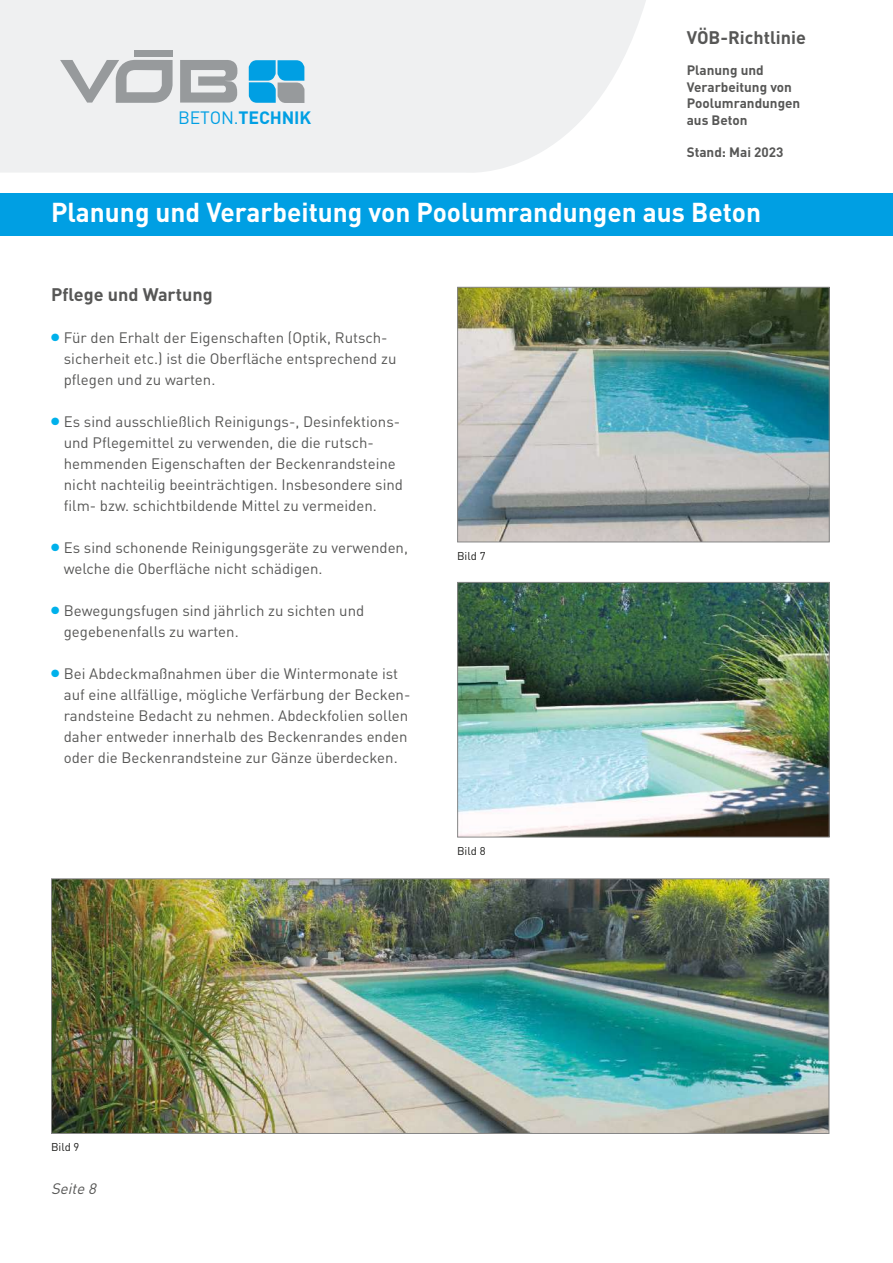
<style>
.page{position:relative;width:893px;height:1263px;background:#fff}
.page>*{position:absolute;margin:0;border:0;box-sizing:border-box;transform-origin:0 0}
.t1{font:700 27px "DINOT";color:#fff}
.t2{font:700 18px "DINOT";color:#575756}
.t3{font:700 17.7px "DINOT";letter-spacing:-.01em;color:#009fe3}
.t4{font:15px/21px "DINOT";color:#575756}
.t5{font:italic 15px "DINOT";color:#575756}
.t6{font:700 13.5px/16.5px "DINOT";color:#575756}
.t7{font:11.25px "DINOT";color:#1d1d1b}
.s1{font-weight:400}
.s2{color:#00b1eb}
</style>
<div class="page">
<svg style="left:0;top:0;width:646px;height:173px;fill:#eff0f1"></svg>
<div style="left:134px;top:51px;width:38px;height:6px;background:#979a9c"></div>
<svg style="left:180px;top:60px;width:59px;height:43px"></svg>
<svg style="left:60px;top:60px;width:113px;height:43px"></svg>
<svg style="left:249px;top:60px;width:55px;height:43px;background:#3ea8d5"></svg>
<div style="left:0;top:193px;width:893px;height:43px;background:#009fe3"></div>
<img style="left:459px;top:289px;width:368px;height:251px">
<div style="left:457px;top:287px;width:372px;height:255px;border:1px solid #878787"></div>
<img style="left:459px;top:584px;width:368px;height:251px">
<div style="left:457px;top:582px;width:372px;height:255px;border:1px solid #878787"></div>
<img style="left:53px;top:880px;width:774px;height:252px">
<div style="left:51px;top:878px;width:778px;height:256px;border:1px solid #878787"></div>
<p class="t3" style="left:178px;top:111px;width:134px"><span class="s1">BETON.</span>TECHNIK</p>
<p class="t2" style="left:687px;top:31px;width:121px">VÖB-Richtlinie</p>
<p class="t6" style="left:687px;top:63px;width:115px">Planung und<br>Verarbeitung von<br>Poolumrandungen aus Beton</p>
<p class="t6" style="left:687px;top:145px;width:98px">Stand: Mai 2023</p>
<h1 class="t1" style="left:51px;top:203px;width:712px">Planung und Verarbeitung von Poolumrandungen aus Beton</h1>
<p class="t2" style="left:51px;top:288px;width:163px">Pflege und Wartung</p>
<p class="t4" style="left:64px;top:329px;width:334px;text-indent:-13px"><span class="s2">●</span> Für den Erhalt der Eigenschaften (Optik, Rutsch&shy;sicherheit etc.) ist die Oberfläche entsprechend zu pflegen und zu warten.</p>
<p class="t4" style="left:64px;top:413px;width:341px;text-indent:-13px"><span class="s2">●</span> Es sind ausschließlich Reinigungs-, Desinfektions&shy;und Pflegemittel zu verwenden, die die rutsch&shy;hemmenden Eigenschaften der Beckenrandsteine nicht nachteilig beeinträchtigen. Insbesondere sind film- bzw. schichtbildende Mittel zu vermeiden.</p>
<p class="t4" style="left:64px;top:539px;width:346px;text-indent:-13px"><span class="s2">●</span> Es sind schonende Reinigungsgeräte zu verwenden, welche die Oberfläche nicht schädigen.</p>
<p class="t4" style="left:64px;top:602px;width:302px;text-indent:-13px"><span class="s2">●</span> Bewegungsfugen sind jährlich zu sichten und gegebenenfalls zu warten.</p>
<p class="t4" style="left:64px;top:665px;width:348px;text-indent:-13px"><span class="s2">●</span> Bei Abdeckmaßnahmen über die Wintermonate ist auf eine allfällige, mögliche Verfärbung der Becken&shy;randsteine Bedacht zu nehmen. Abdeckfolien sollen daher entweder innerhalb des Beckenrandes enden oder die Beckenrandsteine zur Gänze überdecken.</p>
<p class="t7" style="left:457px;top:551px;width:30px">Bild 7</p>
<p class="t7" style="left:457px;top:847px;width:30px">Bild 8</p>
<p class="t7" style="left:51px;top:1143px;width:30px">Bild 9</p>
<p class="t5" style="left:51px;top:1183px;width:49px">Seite 8</p>
</div>
